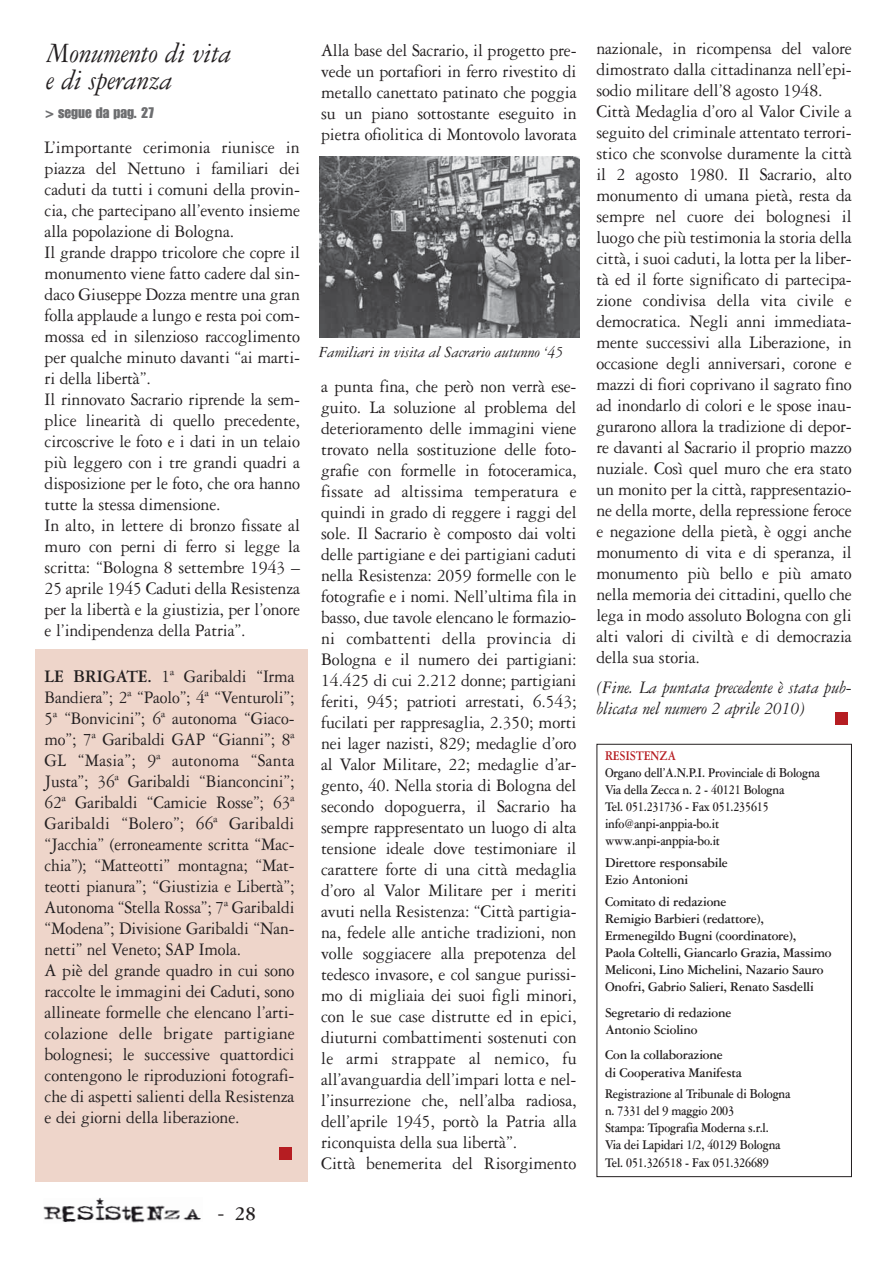
<style>
.page{position:relative;width:893px;height:1261px;background:#fff}
.page>*{position:absolute;margin:0;border:0;box-sizing:border-box;transform-origin:0 0}
.t1{font:italic 30px/27px "Garamond Three";letter-spacing:-.01em;color:#231f20;scale:.95 1}
.t2{font:700 21px "Garamond Three";color:#231f20}
.t3{font:18.75px/21px "Garamond Three";letter-spacing:-.01em;color:#231f20;scale:.95 1}
.t4{font:18.75px/21px "Garamond Three";letter-spacing:-.01em;color:#231f20;scale:.93 1}
.t5{font:italic 18.75px/21px "Garamond Three";letter-spacing:-.01em;color:#231f20;scale:.95 1}
.t6{font:italic 16.5px "Garamond Three";letter-spacing:-.015em;color:#231f20}
.t7{font:15px "Impact";color:#6d6e70}
.t8{font:700 14.25px/17.1px "Garamond Three";letter-spacing:-.015em;color:#231f20;scale:.95 1}
.t9{font:700 14.25px/17.1px "Garamond Three";letter-spacing:-.015em;color:#231f20;scale:.85 1}
.t10{font:700 14.25px "Garamond Three";letter-spacing:-.015em;color:#b61d22;scale:.85 1}
.s1{font-weight:700}
.s2{font-weight:400}
</style>
<div class="page">
<div style="left:35px;top:650px;width:272px;height:532px;background:#eed5ca"></div>
<img style="left:43px;top:1198px;width:158px;height:25px">
<div style="left:596px;top:744px;width:255px;height:433px;border:1px solid #231f20"></div>
<img style="left:320px;top:157px;width:259px;height:180px">
<div style="left:279px;top:1147px;width:13px;height:13px;background:#b61d22"></div>
<div style="left:834px;top:712px;width:13px;height:13px;background:#b61d22"></div>
<h1 class="t1" style="left:46px;top:42px;width:196px">Monumento di vita e di speranza</h1>
<p class="t7" style="left:45px;top:107px;width:110px">&gt; segue da pag. 27</p>
<p class="t3" style="left:45px;top:138px;width:270px">L’importante cerimonia riunisce in piazza del Nettuno i familiari dei caduti da tutti i comuni della provin&shy;cia, che partecipano all’evento insieme alla popolazione di Bologna.<br>Il grande drappo tricolore che copre il monumento viene fatto cadere dal sin&shy;daco Giuseppe Dozza mentre una gran folla applaude a lungo e resta poi com&shy;mossa ed in silenzioso raccoglimento per qualche minuto davanti “ai marti&shy;ri della libertà”.<br>Il rinnovato Sacrario riprende la sem&shy;plice linearità di quello precedente, circoscrive le foto e i dati in un telaio più leggero con i tre grandi quadri a disposizione per le foto, che ora hanno tutte la stessa dimensione.<br>In alto, in lettere di bronzo fissate al muro con perni di ferro si legge la scritta: “Bologna 8 settembre 1943 – 25 aprile 1945 Caduti della Resistenza per la libertà e la giustizia, per l’onore e l’indipendenza della Patria”.</p>
<p class="t4" style="left:45px;top:668px;width:270px"><span class="s1">LE BRIGATE.</span> 1ª Garibaldi “Irma Bandiera”; 2ª “Paolo”; 4ª “Venturoli”; 5ª “Bonvicini”; 6ª autonoma “Giaco&shy;mo”; 7ª Garibaldi GAP “Gianni”; 8ª GL “Masia”; 9ª autonoma “Santa Justa”; 36ª Garibaldi “Bianconcini”; 62ª Garibaldi “Camicie Rosse”; 63ª Garibaldi “Bolero”; 66ª Garibaldi “Jacchia” (erroneamente scritta “Mac&shy;chia”); “Matteotti” montagna; “Mat&shy;teotti pianura”; “Giustizia e Libertà”; Autonoma “Stella Rossa”; 7ª Garibaldi “Modena”; Divisione Garibaldi “Nan&shy;netti” nel Veneto; SAP Imola.<br>A piè del grande quadro in cui sono raccolte le immagini dei Caduti, sono allineate formelle che elencano l’arti&shy;colazione delle brigate partigiane bolognesi; le successive quattordici contengono le riproduzioni fotografi&shy;che di aspetti salienti della Resistenza e dei giorni della liberazione.</p>
<p class="t2" style="left:217px;top:1206px;width:40px"><span class="s2">-</span> 28</p>
<p class="t3" style="left:321px;top:41px;width:270px;text-align:justify">Alla base del Sacrario, il progetto pre&shy;vede un portafiori in ferro rivestito di metallo canettato patinato che poggia su un piano sottostante eseguito in pietra ofiolitica di Montovolo lavorata</p>
<p class="t6" style="left:318px;top:346px;width:247px">Familiari in visita al Sacrario autunno ‘45</p>
<p class="t3" style="left:321px;top:377px;width:270px">a punta fina, che però non verrà ese&shy;guito. La soluzione al problema del deterioramento delle immagini viene trovato nella sostituzione delle foto&shy;grafie con formelle in fotoceramica, fissate ad altissima temperatura e quindi in grado di reggere i raggi del sole. Il Sacrario è composto dai volti delle partigiane e dei partigiani caduti nella Resistenza: 2059 formelle con le fotografie e i nomi. Nell’ultima fila in basso, due tavole elencano le formazio&shy;ni combattenti della provincia di Bologna e il numero dei partigiani:<br>14.425 di cui 2.212 donne; partigiani feriti, 945; patrioti arrestati, 6.543; fucilati per rappresaglia, 2.350; morti nei lager nazisti, 829; medaglie d’oro al Valor Militare, 22; medaglie d’ar&shy;gento, 40. Nella storia di Bologna del secondo dopoguerra, il Sacrario ha sempre rappresentato un luogo di alta tensione ideale dove testimoniare il carattere forte di una città medaglia d’oro al Valor Militare per i meriti avuti nella Resistenza: “Città partigia&shy;na, fedele alle antiche tradizioni, non volle soggiacere alla prepotenza del tedesco invasore, e col sangue purissi&shy;mo di migliaia dei suoi figli minori, con le sue case distrutte ed in epici, diuturni combattimenti sostenuti con le armi strappate al nemico, fu all’avanguardia dell’impari lotta e nel&shy;l’insurrezione che, nell’alba radiosa, dell’aprile 1945, portò la Patria alla riconquista della sua libertà”.<br>Città benemerita del Risorgimento</p>
<p class="t3" style="left:596px;top:39px;width:270px">nazionale, in ricompensa del valore dimostrato dalla cittadinanza nell’epi&shy;sodio militare dell’8 agosto 1948.<br>Città Medaglia d’oro al Valor Civile a seguito del criminale attentato terrori&shy;stico che sconvolse duramente la città il 2 agosto 1980. Il Sacrario, alto monumento di umana pietà, resta da sempre nel cuore dei bolognesi il luogo che più testimonia la storia della città, i suoi caduti, la lotta per la liber&shy;tà ed il forte significato di partecipa&shy;zione condivisa della vita civile e democratica. Negli anni immediata&shy;mente successivi alla Liberazione, in occasione degli anniversari, corone e mazzi di fiori coprivano il sagrato fino ad inondarlo di colori e le spose inau&shy;gurarono allora la tradizione di depor&shy;re davanti al Sacrario il proprio mazzo nuziale. Così quel muro che era stato un monito per la città, rappresentazio&shy;ne della morte, della repressione feroce e negazione della pietà, è oggi anche monumento di vita e di speranza, il monumento più bello e più amato nella memoria dei cittadini, quello che lega in modo assoluto Bologna con gli alti valori di civiltà e di democrazia della sua storia.</p>
<p class="t5" style="left:596px;top:678px;width:270px">(Fine. La puntata precedente è stata pub&shy;blicata nel numero 2 aprile 2010)</p>
<p class="t10" style="left:605px;top:750px;width:85px">RESISTENZA</p>
<p class="t9" style="left:605px;top:765px;width:254px">Organo dell’A.N.P.I. Provinciale di Bologna<br>Via della Zecca n. 2 - 40121 Bologna<br>Tel. 051.231736 - Fax 051.235615 info@anpi-anppia-bo.it www.anpi-anppia-bo.it</p>
<p class="t8" style="left:605px;top:855px;width:131px">Direttore responsabile<br>Ezio Antonioni</p>
<p class="t8" style="left:605px;top:894px;width:240px">Comitato di redazione<br>Remigio Barbieri (redattore), Ermenegildo Bugni (coordinatore),<br>Paola Coltelli, Giancarlo Grazia, Massimo Meliconi, Lino Michelini, Nazario Sauro Onofri, Gabrio Salieri, Renato Sasdelli</p>
<p class="t8" style="left:605px;top:1005px;width:134px">Segretario di redazione<br>Antonio Sciolino</p>
<p class="t8" style="left:605px;top:1048px;width:145px">Con la collaborazione<br>di Cooperativa Manifesta</p>
<p class="t9" style="left:605px;top:1086px;width:220px">Registrazione al Tribunale di Bologna n. 7331 del 9 maggio 2003<br>Stampa: Tipografia Moderna s.r.l.<br>Via dei Lapidari 1/2, 40129 Bologna Tel. 051.326518 - Fax 051.326689</p>
</div>
